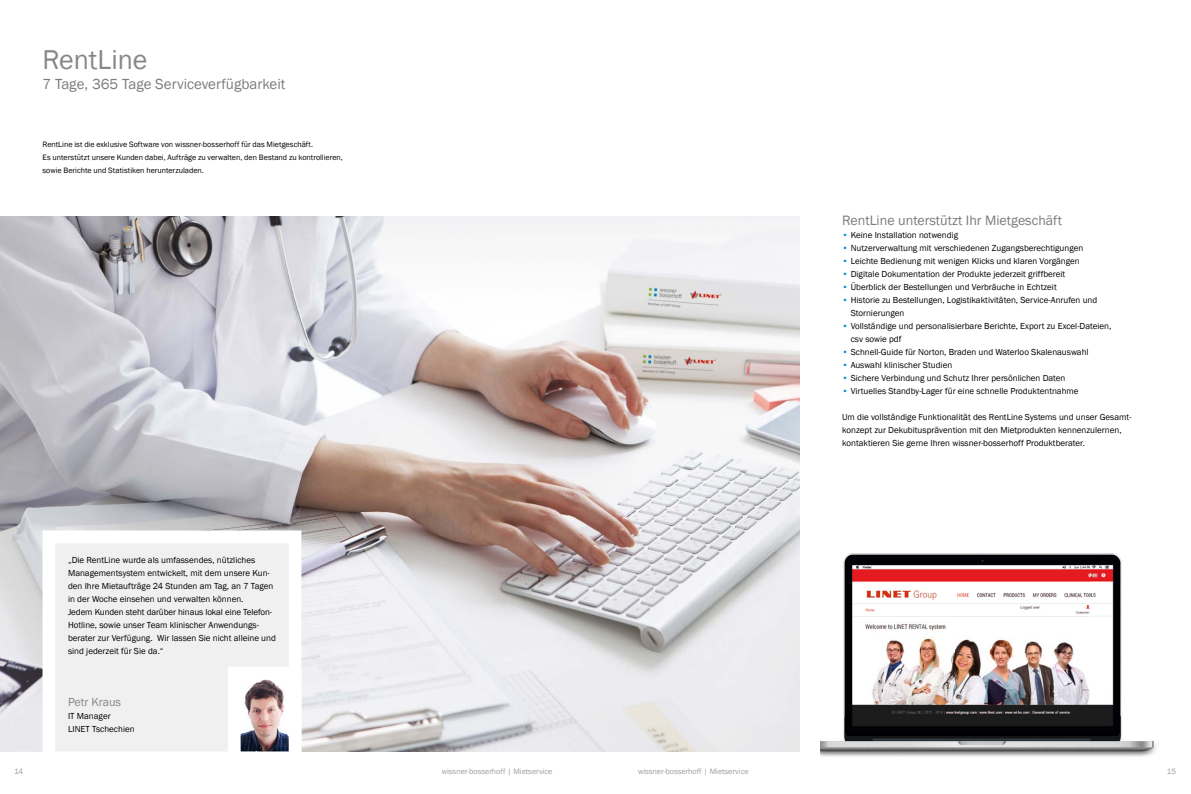
<style>
.page{position:relative;width:1191px;height:794px;background:#fff}
.page>*{position:absolute;margin:0;border:0;box-sizing:border-box;transform-origin:0 0}
.t1{font:28px "Franklin Gothic";color:#878786}
.t2{font:15px "Franklin Gothic";color:#7b7b7a}
.t3{font:14px "Franklin Gothic";color:#7b7b7a}
.t4{font:12px "Franklin Gothic";letter-spacing:-.005em;color:#878786}
.t5{font:9px/13px "Franklin Gothic";color:#000}
.t6{font:8px/13px "Franklin Gothic";color:#000}
.t7{font:8px "Franklin Gothic";color:#9c9d9d}
.s1{color:#008bd2}
</style>
<div class="page">
<img style="left:0;top:216px;width:799px;height:535px">
<svg style="left:43px;top:530px;width:258px;height:221px;fill:#f0f0f0"></svg>
<img style="left:228px;top:666px;width:73px;height:86px">
<img style="left:820px;top:554px;width:336px;height:203px">
<h1 class="t1" style="left:43px;top:42px;width:106px">RentLine</h1>
<h2 class="t2" style="left:43px;top:74px;width:244px">7 Tage, 365 Tage Serviceverfügbarkeit</h2>
<p class="t6" style="left:43px;top:138px;width:302px">RentLine ist die exklusive Software von wissner-bosserhoff für das Mietgeschäft.<br>Es unterstützt unsere Kunden dabei, Aufträge zu verwalten, den Bestand zu kontrollieren, sowie Berichte und Statistiken herunterzuladen.</p>
<p class="t5" style="left:68px;top:553px;width:209px">„Die RentLine wurde als umfassendes, nützliches Managementsystem entwickelt, mit dem unsere Kun&shy;den Ihre Mietaufträge 24 Stunden am Tag, an 7 Tagen in der Woche einsehen und verwalten können.<br>Jedem Kunden steht darüber hinaus lokal eine Telefon-Hotline, sowie unser Team klinischer Anwendungs&shy;berater zur Verfügung. Wir lassen Sie nicht alleine und sind jederzeit für Sie da.“</p>
<h3 class="t4" style="left:68px;top:694px;width:55px">Petr Kraus</h3>
<p class="t5" style="left:68px;top:709px;width:68px">IT Manager<br>LINET Tschechien</p>
<h3 class="t3" style="left:842px;top:211px;width:221px">RentLine unterstützt Ihr Mietgeschäft</h3>
<p class="t5" style="left:842px;top:228px;width:117px"><span class="s1">•</span> Keine Installation notwendig</p>
<p class="t5" style="left:842px;top:241px;width:243px"><span class="s1">•</span> Nutzerverwaltung mit verschiedenen Zugangsberechtigungen</p>
<p class="t5" style="left:842px;top:254px;width:239px"><span class="s1">•</span> Leichte Bedienung mit wenigen Klicks und klaren Vorgängen</p>
<p class="t5" style="left:842px;top:267px;width:225px"><span class="s1">•</span> Digitale Dokumentation der Produkte jederzeit griffbereit</p>
<p class="t5" style="left:842px;top:280px;width:216px"><span class="s1">•</span> Überblick der Bestellungen und Verbräuche in Echtzeit</p>
<p class="t5" style="left:850px;top:293px;width:248px;text-indent:-8px"><span class="s1">•</span> Historie zu Bestellungen, Logistikaktivitäten, Service-Anrufen und<br>Stornierungen</p>
<p class="t5" style="left:850px;top:319px;width:262px;text-indent:-8px"><span class="s1">•</span> Vollständige und personalisierbare Berichte, Export zu Excel-Dateien, csv sowie pdf</p>
<p class="t5" style="left:842px;top:345px;width:248px"><span class="s1">•</span> Schnell-Guide für Norton, Braden und Waterloo Skalenauswahl</p>
<p class="t5" style="left:842px;top:358px;width:112px"><span class="s1">•</span> Auswahl klinischer Studien</p>
<p class="t5" style="left:842px;top:371px;width:225px"><span class="s1">•</span> Sichere Verbindung und Schutz Ihrer persönlichen Daten</p>
<p class="t5" style="left:842px;top:384px;width:238px"><span class="s1">•</span> Virtuelles Standby-Lager für eine schnelle Produktentnahme</p>
<p class="t5" style="left:842px;top:410px;width:291px">Um die vollständige Funktionalität des RentLine Systems und unser Gesamt&shy;konzept zur Dekubitusprävention mit den Mietprodukten kennenzulernen, kontaktieren Sie gerne Ihren wissner-bosserhoff Produktberater.</p>
<p class="t7" style="left:14px;top:766px;width:11px">14</p>
<p class="t7" style="left:442px;top:766px;width:112px">wissner-bosserhoff | Mietservice</p>
<p class="t7" style="left:638px;top:766px;width:112px">wissner-bosserhoff | Mietservice</p>
<p class="t7" style="left:1166px;top:766px;width:11px">15</p>
</div>
